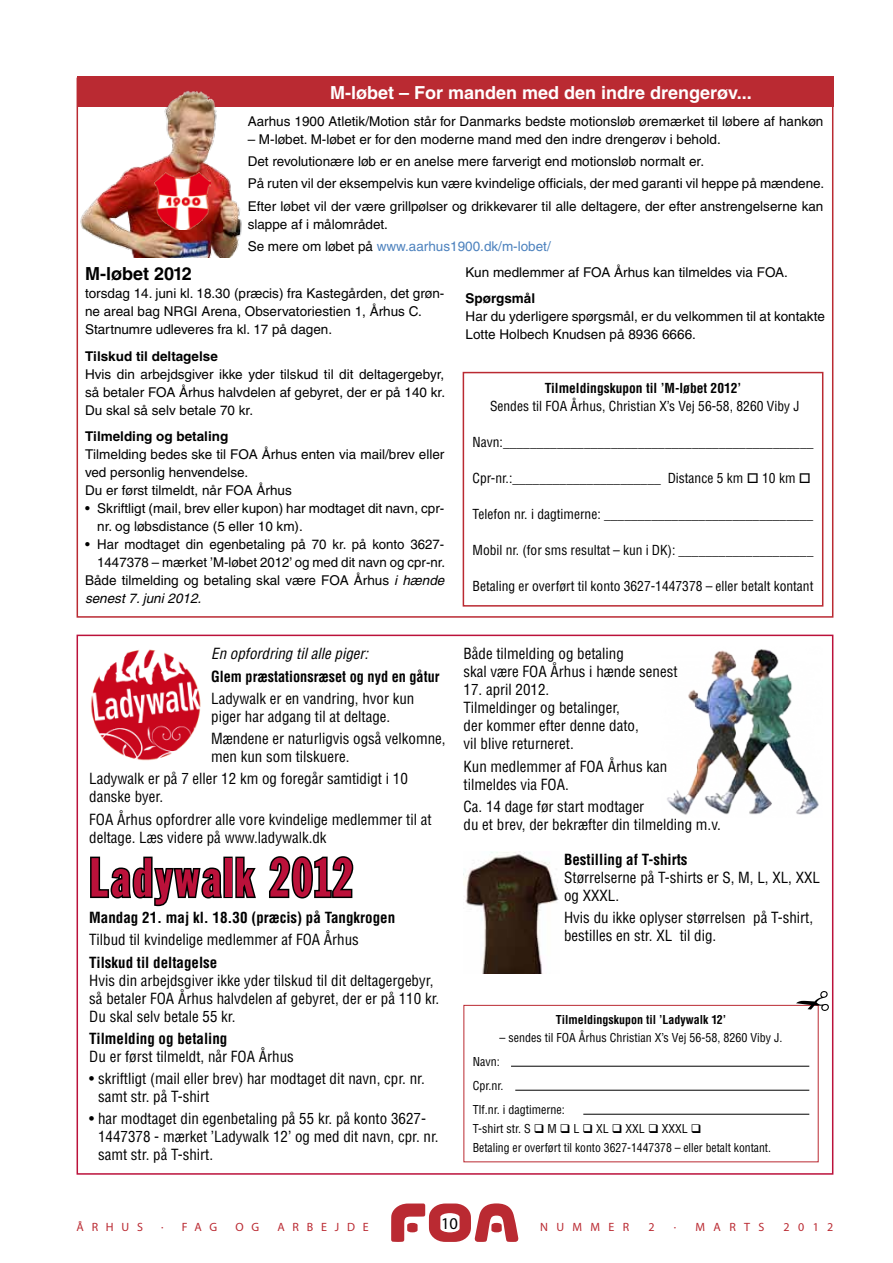
<style>
.page{position:relative;width:893px;height:1263px;background:#fff}
.page>*{position:absolute;margin:0;border:0;box-sizing:border-box;transform-origin:0 0}
.t1{font:54px "Franklin Gothic Extra Cond";letter-spacing:.05em;color:#bb113a}
.t2{font:700 18px "Helvetica";color:#fff}
.t3{font:700 18px "Helvetica";color:#000}
.t4{font:16.5px "Myriad";color:#000}
.t5{font:condensed 15px/18px "Helvetica";color:#000}
.t6{font:700 condensed 15px "Helvetica";color:#000}
.t7{font:700 condensed 15px "Helvetica";color:#000;scale:.95 1}
.t8{font:italic condensed 15px "Helvetica";color:#000}
.t9{font:13.5px/18px "Helvetica";color:#000}
.t10{font:condensed 13.5px "Helvetica";color:#000}
.t11{font:700 13.5px "Helvetica";color:#000}
.t12{font:700 condensed 13.5px "Helvetica";color:#000}
.t13{font:italic 13.5px "Helvetica";color:#000}
.t14{font:condensed 12px/24px "Helvetica";color:#000}
.t15{font:700 condensed 12px "Helvetica";color:#000}
.t16{font:12px "Myriad";letter-spacing:.67em;color:#ba2a32}
.t17{font:12px "Myriad";letter-spacing:.65em;color:#ba2a32}
.s1{color:#4d82be}
.s2{font-style:italic}
</style>
<div class="page">
<svg style="left:391px;top:1203px;width:128px;height:39px"></svg>
<div style="left:77px;top:77px;width:756px;height:30px;background:#ba2a32"></div>
<img style="left:77px;top:90px;width:165px;height:167px">
<img style="left:155px;top:172px;width:56px;height:58px">
<div style="left:463px;top:372px;width:360px;height:235px;border:2px solid #ba2a32"></div>
<svg style="left:90px;top:856px;width:134px;height:51px"></svg>
<div style="left:223px;top:857px;width:10px;height:41px;border:3px solid #000"></div>
<svg style="left:235px;top:856px;width:21px;height:43px"></svg>
<svg style="left:269px;top:856px;width:85px;height:43px"></svg>
<hr style="left:511px;top:1066px;width:298px;height:1px;background:#000">
<hr style="left:515px;top:1090px;width:294px;height:1px;background:#000">
<hr style="left:583px;top:1114px;width:226px;height:1px;background:#000">
<div style="left:463px;top:1005px;width:356px;height:157px;border:1px solid #ba2a32"></div>
<img style="left:667px;top:649px;width:152px;height:166px">
<img style="left:91px;top:649px;width:110px;height:112px">
<img style="left:463px;top:852px;width:96px;height:121px">
<svg style="left:796px;top:991px;width:33px;height:20px"></svg>
<h2 class="t2" style="left:330px;top:81px;width:423px">M-løbet – For manden med den indre drengerøv...</h2>
<p class="t9" style="left:248px;top:112px;width:577px">Aarhus 1900 Atletik/Motion står for Danmarks bedste motionsløb øremærket til løbere af hankøn</p>
<p class="t9" style="left:248px;top:128px;width:578px;line-height:22.2px">– M-løbet. M-løbet er for den moderne mand med den indre drengerøv i behold.<br>Det revolutionære løb er en anelse mere farverigt end motionsløb normalt er.<br>På ruten vil der eksempelvis kun være kvindelige officials, der med garanti vil heppe på mændene.<br>Efter løbet vil der være grillpølser og drikkevarer til alle deltagere, der efter anstrengelserne kan</p>
<p class="t9" style="left:248px;top:213px;width:305px;line-height:22.2px">slappe af i målområdet.<br>Se mere om løbet på <span class="s1">www.aarhus1900.dk/m-lobet/</span></p>
<h2 class="t3" style="left:85px;top:263px;width:108px">M-løbet 2012</h2>
<p class="t9" style="left:85px;top:285px;width:361px">torsdag 14. juni kl. 18.30 (præcis) fra Kastegården, det grøn&shy;ne areal bag NRGI Arena, Observatoriestien 1, Århus C.<br>Startnumre udleveres fra kl. 17 på dagen.</p>
<p class="t11" style="left:85px;top:348px;width:134px">Tilskud til deltagelse</p>
<p class="t9" style="left:85px;top:365px;width:362px;text-align:justify">Hvis din arbejdsgiver ikke yder tilskud til dit deltagergebyr, så betaler FOA Århus halvdelen af gebyret, der er på 140 kr.<br>Du skal så selv betale 70 kr.</p>
<p class="t11" style="left:85px;top:428px;width:145px">Tilmelding og betaling</p>
<p class="t9" style="left:85px;top:446px;width:361px">Tilmelding bedes ske til FOA Århus enten via mail/brev eller ved personlig henvendelse.<br>Du er først tilmeldt, når FOA Århus</p>
<p class="t9" style="left:97px;top:500px;width:349px;text-indent:-12px">• Skriftligt (mail, brev eller kupon) har modtaget dit navn, cpr&shy;nr. og løbsdistance (5 eller 10 km).</p>
<p class="t9" style="left:85px;top:536px;width:361px">• Har modtaget din egenbetaling på 70 kr. på konto 3627-</p>
<p class="t9" style="left:97px;top:554px;width:349px">1447378 – mærket ’M-løbet 2012’ og med dit navn og cpr-nr.</p>
<p class="t9" style="left:85px;top:572px;width:361px">Både tilmelding og betaling skal være FOA Århus <span class="s2">i hænde</span></p>
<p class="t13" style="left:85px;top:591px;width:118px">senest 7. juni 2012.</p>
<p class="t8" style="left:211px;top:644px;width:159px">En opfordring til alle piger:</p>
<p class="t7" style="left:211px;top:667px;width:242px">Glem præstationsræset og nyd en gåtur</p>
<p class="t5" style="left:211px;top:689px;width:205px">Ladywalk er en vandring, hvor kun piger har adgang til at deltage.</p>
<p class="t5" style="left:211px;top:729px;width:236px">Mændene er naturligvis også velkomne, men kun som tilskuere.</p>
<p class="t5" style="left:89px;top:770px;width:320px">Ladywalk er på 7 eller 12 km og foregår samtidigt i 10 danske byer.</p>
<p class="t5" style="left:89px;top:810px;width:344px">FOA Århus opfordrer alle vore kvindelige medlemmer til at deltage. Læs videre på www.ladywalk.dk</p>
<h1 class="t1" style="left:89px;top:849px;width:264px">Ladywalk 2012</h1>
<p class="t6" style="left:89px;top:908px;width:307px">Mandag 21. maj kl. 18.30 (præcis) på Tangkrogen</p>
<p class="t5" style="left:89px;top:931px;width:271px">Tilbud til kvindelige medlemmer af FOA Århus</p>
<p class="t6" style="left:89px;top:953px;width:130px">Tilskud til deltagelse</p>
<p class="t5" style="left:89px;top:971px;width:351px">Hvis din arbejdsgiver ikke yder tilskud til dit deltagergebyr, så betaler FOA Århus halvdelen af gebyret, der er på 110 kr.<br>Du skal selv betale 55 kr.</p>
<p class="t6" style="left:89px;top:1029px;width:140px">Tilmelding og betaling</p>
<p class="t5" style="left:89px;top:1047px;width:206px">Du er først tilmeldt, når FOA Århus</p>
<p class="t5" style="left:98px;top:1069px;width:328px;text-indent:-9px">• skriftligt (mail eller brev) har modtaget dit navn, cpr. nr. samt str. på T-shirt</p>
<p class="t5" style="left:98px;top:1110px;width:342px;text-indent:-9px">• har modtaget din egenbetaling på 55 kr. på konto 3627-<br>1447378 - mærket ’Ladywalk 12’ og med dit navn, cpr. nr. samt str. på T-shirt.</p>
<p class="t9" style="left:466px;top:263px;width:324px">Kun medlemmer af FOA Århus kan tilmeldes via FOA.</p>
<p class="t11" style="left:466px;top:290px;width:71px">Spørgsmål</p>
<p class="t9" style="left:466px;top:308px;width:361px">Har du yderligere spørgsmål, er du velkommen til at kontakte<br>Lotte Holbech Knudsen på 8936 6666.</p>
<p class="t12" style="left:545px;top:379px;width:198px">Tilmeldingskupon til ’M-løbet 2012’</p>
<p class="t10" style="left:490px;top:397px;width:311px">Sendes til FOA Århus, Christian X’s Vej 56-58, 8260 Viby J</p>
<p class="t10" style="left:473px;top:433px;width:342px">Navn:______________________________________________</p>
<p class="t10" style="left:473px;top:469px;width:340px">Cpr-nr.:______________________ Distance 5 km □ 10 km □</p>
<p class="t10" style="left:473px;top:505px;width:342px">Telefon nr. i dagtimerne: _______________________________</p>
<p class="t10" style="left:473px;top:541px;width:342px">Mobil nr. (for sms resultat – kun i DK): ____________________</p>
<p class="t10" style="left:473px;top:577px;width:342px">Betaling er overført til konto 3627-1447378 – eller betalt kontant</p>
<p class="t5" style="left:463px;top:645px;width:216px">Både tilmelding og betaling<br>skal være FOA Århus i hænde senest</p>
<p class="t5" style="left:463px;top:681px;width:177px">17. april 2012.<br>Tilmeldinger og betalinger, der kommer efter denne dato, vil blive returneret.</p>
<p class="t5" style="left:463px;top:757px;width:205px">Kun medlemmer af FOA Århus kan tilmeldes via FOA.</p>
<p class="t5" style="left:463px;top:797px;width:259px">Ca. 14 dage før start modtager<br>du et brev, der bekræfter din tilmelding m.v.</p>
<p class="t6" style="left:564px;top:850px;width:125px">Bestilling af T-shirts</p>
<p class="t5" style="left:564px;top:868px;width:257px">Størrelserne på T-shirts er S, M, L, XL, XXL og XXXL.</p>
<p class="t5" style="left:564px;top:908px;width:251px">Hvis du ikke oplyser størrelsen på T-shirt, bestilles en str. XL til dig.</p>
<p class="t15" style="left:556px;top:1012px;width:172px">Tilmeldingskupon til ’Ladywalk 12’</p>
<p class="t14" style="left:473px;top:1025px;width:311px;text-indent:27px">– sendes til FOA Århus Christian X’s Vej 56-58, 8260 Viby J.<br>Navn:<br>Cpr.nr.<br>Tlf.nr. i dagtimerne:</p>
<p class="t14" style="left:473px;top:1119px;width:300px;line-height:19.2px">T-shirt str. S ❑ M ❑ L ❑ XL ❑ XXL ❑ XXXL ❑<br>Betaling er overført til konto 3627-1447378 – eller betalt kontant.</p>
<p class="t16" style="left:77px;top:1220px;width:68px">ÅRHUS</p>
<p class="t16" style="left:161px;top:1220px;width:58px">· FAG</p>
<p class="t16" style="left:235px;top:1220px;width:25px">O G</p>
<p class="t17" style="left:277px;top:1220px;width:93px">ARBEJDE</p>
<p class="t4" style="left:441px;top:1215px;width:18px">10</p>
<p class="t16" style="left:540px;top:1220px;width:91px">NUMMER</p>
<p class="t16" style="left:648px;top:1220px;width:8px">2</p>
<p class="t16" style="left:674px;top:1220px;width:92px">· MARTS</p>
<p class="t16" style="left:784px;top:1220px;width:51px">2012</p>
</div>
